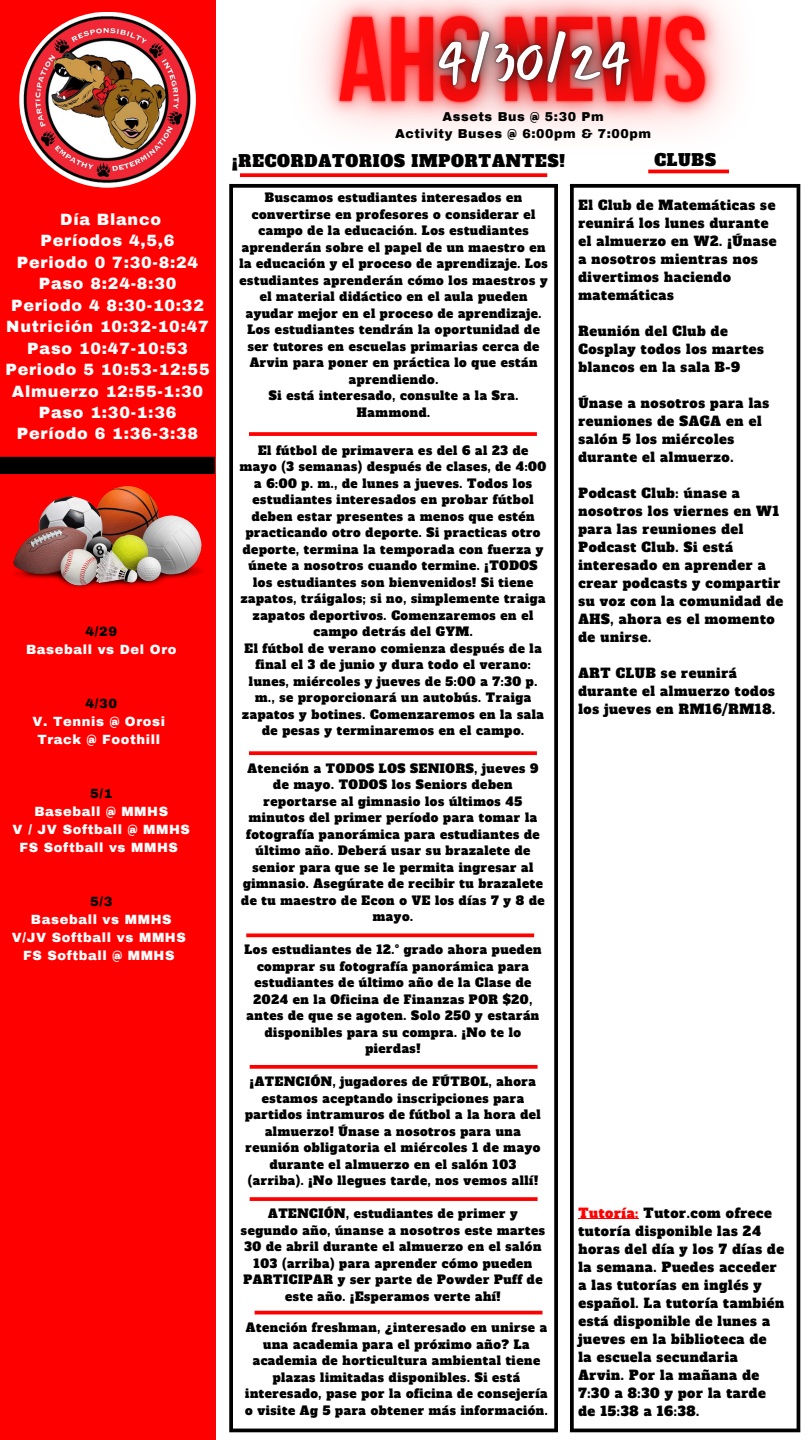
<style>
.page{position:relative;width:810px;height:1440px;background:#fff}
.page>*{position:absolute;margin:0;border:0;box-sizing:border-box;transform-origin:0 0}
.t1{font:16.2px "Alfa Slab One";letter-spacing:.05em;color:#000}
.t2{font:900 16px/21.5px "Archivo";letter-spacing:.045em;color:#fff;text-align:center}
.t3{font:900 13.1px "Archivo";letter-spacing:.05em;color:#fff}
.t4{font:900 13.1px "Archivo";color:#000}
.t5{font:13px/18px "Alfa Slab One";letter-spacing:.05em;color:#000}
.t6{font:900 12.6px "Archivo";letter-spacing:.05em;color:#000}
.t7{font:12px/16.5px "Alfa Slab One";letter-spacing:.05em;color:#000;text-align:center}
.s1{color:#f00}
</style>
<div class="page">
<div style="left:0;top:0;width:216px;height:1440px;background:#f00"></div>
<div style="left:0;top:457px;width:215px;height:17px;background:#000"></div>
<svg style="left:229px;top:188px;width:4px;height:1241px;background:#101010"></svg>
<svg style="left:554px;top:231px;width:4px;height:1198px;background:#0f0f0f"></svg>
<svg style="left:229px;top:184px;width:9px;height:4px"></svg>
<hr style="left:229px;top:1429px;width:329px;height:3px;background:#000">
<svg style="left:570px;top:231px;width:4px;height:1198px;background:#101010"></svg>
<hr style="left:797px;top:188px;width:3px;height:1241px;background:#000">
<hr style="left:570px;top:1429px;width:230px;height:3px;background:#000">
<img style="left:13px;top:486px;width:189px;height:103px">
<hr style="left:578px;top:1218px;width:61px;height:1px;background:#f00">
<img style="left:238px;top:0;width:563px;height:231px">
<img style="left:362px;top:0;width:344px;height:165px">
<hr style="left:648px;top:170px;width:81px;height:3px;background:#f00">
<svg style="left:240px;top:173px;width:307px;height:4px"></svg>
<img style="left:19px;top:12px;width:174px;height:176px">
<svg style="left:249px;top:432px;width:288px;height:4px"></svg>
<svg style="left:249px;top:751px;width:288px;height:4px"></svg>
<svg style="left:250px;top:1065px;width:288px;height:4px"></svg>
<svg style="left:250px;top:1197px;width:288px;height:4px"></svg>
<svg style="left:246px;top:933px;width:288px;height:4px"></svg>
<hr style="left:255px;top:1311px;width:288px;height:3px;background:#f00">
<p class="t2" style="left:5px;top:209px;width:206px">Día Blanco<br>Períodos 4,5,6<br>Periodo 0 7:30-8:24<br>Paso 8:24-8:30<br>Periodo 4 8:30-10:32<br>Nutrición 10:32-10:47<br>Paso 10:47-10:53<br>Periodo 5 10:53-12:55<br>Almuerzo 12:55-1:30<br>Paso 1:30-1:36<br>Período 6 1:36-3:38</p>
<h3 class="t4" style="left:85px;top:624px;width:33px">4/29</h3>
<h3 class="t3" style="left:26px;top:642px;width:152px">Baseball vs Del Oro</h3>
<p class="t4" style="left:85px;top:696px;width:33px">4/30</p>
<p class="t3" style="left:32px;top:714px;width:134px">V. Tennis @ Orosi</p>
<p class="t3" style="left:37px;top:732px;width:124px">Track @ Foothill</p>
<p class="t4" style="left:90px;top:786px;width:24px">5/1</p>
<p class="t3" style="left:34px;top:804px;width:135px">Baseball @ MMHS</p>
<p class="t3" style="left:13px;top:822px;width:179px">V / JV Softball @ MMHS</p>
<p class="t3" style="left:20px;top:840px;width:160px">FS Softball vs MMHS</p>
<p class="t4" style="left:90px;top:894px;width:24px">5/3</p>
<p class="t3" style="left:31px;top:912px;width:142px">Baseball vs MMHS</p>
<p class="t3" style="left:12px;top:930px;width:176px">V/JV Softball vs MMHS</p>
<p class="t3" style="left:23px;top:948px;width:153px">FS Softball @ MMHS</p>
<p class="t6" style="left:442px;top:110px;width:163px">Assets Bus @ 5:30 Pm</p>
<p class="t6" style="left:395px;top:127px;width:258px">Activity Buses @ 6:00pm &amp; 7:00pm</p>
<h4 class="t1" style="left:232px;top:151px;width:334px">¡RECORDATORIOS IMPORTANTES!</h4>
<p class="t1" style="left:654px;top:150px;width:63px">CLUBS</p>
<p class="t5" style="left:578px;top:196px;width:200px">El Club de Matemáticas se reunirá los lunes durante el almuerzo en W2. ¡Únase a nosotros mientras nos divertimos haciendo matemáticas</p>
<p class="t5" style="left:578px;top:322px;width:187px">Reunión del Club de<br>Cosplay todos los martes blancos en la sala B-9</p>
<p class="t5" style="left:578px;top:394px;width:192px">Únase a nosotros para las reuniones de SAGA en el salón 5 los miércoles durante el almuerzo.</p>
<p class="t5" style="left:578px;top:484px;width:206px">Podcast Club: únase a nosotros los viernes en W1 para las reuniones del<br>Podcast Club. Si está interesado en aprender a crear podcasts y compartir su voz con la comunidad de<br>AHS, ahora es el momento de unirse.</p>
<p class="t5" style="left:578px;top:664px;width:198px">ART CLUB se reunirá durante el almuerzo todos los jueves en RM16/RM18.</p>
<p class="t7" style="left:239px;top:190px;width:310px">Buscamos estudiantes interesados en convertirse en profesores o considerar el campo de la educación. Los estudiantes aprenderán sobre el papel de un maestro en la educación y el proceso de aprendizaje. Los estudiantes aprenderán cómo los maestros y el material didáctico en el aula pueden ayudar mejor en el proceso de aprendizaje.<br>Los estudiantes tendrán la oportunidad de ser tutores en escuelas primarias cerca de Arvin para poner en práctica lo que están aprendiendo.</p>
<p class="t7" style="left:269px;top:388px;width:251px">Si está interesado, consulte a la Sra.<br>Hammond.</p>
<p class="t7" style="left:240px;top:443px;width:308px">El fútbol de primavera es del 6 al 23 de mayo (3 semanas) después de clases, de 4:00 a 6:00 p. m., de lunes a jueves. Todos los estudiantes interesados en probar fútbol deben estar presentes a menos que estén practicando otro deporte. Si practicas otro deporte, termina la temporada con fuerza y únete a nosotros cuando termine. ¡TODOS los estudiantes son bienvenidos! Si tiene zapatos, tráigalos; si no, simplemente traiga zapatos deportivos. Comenzaremos en el campo detrás del GYM.</p>
<p class="t7" style="left:242px;top:641px;width:303px">El fútbol de verano comienza después de la final el 3 de junio y dura todo el verano: lunes, miércoles y jueves de 5:00 a 7:30 p. m., se proporcionará un autobús. Traiga zapatos y botines. Comenzaremos en la sala de pesas y terminaremos en el campo.</p>
<p class="t7" style="left:241px;top:760px;width:305px">Atención a TODOS LOS SENIORS, jueves 9 de mayo. TODOS los Seniors deben reportarse al gimnasio los últimos 45 minutos del primer período para tomar la fotografía panorámica para estudiantes de último año. Deberá usar su brazalete de senior para que se le permita ingresar al gimnasio. Asegúrate de recibir tu brazalete de tu maestro de Econ o VE los días 7 y 8 de mayo.</p>
<p class="t7" style="left:244px;top:942px;width:298px">Los estudiantes de 12.º grado ahora pueden comprar su fotografía panorámica para estudiantes de último año de la Clase de 2024 en la Oficina de Finanzas POR $20, antes de que se agoten. Solo 250 y estarán disponibles para su compra. ¡No te lo pierdas!</p>
<p class="t7" style="left:245px;top:1074px;width:297px">¡ATENCIÓN, jugadores de FÚTBOL, ahora estamos aceptando inscripciones para partidos intramuros de fútbol a la hora del almuerzo! Únase a nosotros para una reunión obligatoria el miércoles 1 de mayo durante el almuerzo en el salón 103 (arriba). ¡No llegues tarde, nos vemos allí!</p>
<p class="t7" style="left:241px;top:1206px;width:305px">ATENCIÓN, estudiantes de primer y segundo año, únanse a nosotros este martes 30 de abril durante el almuerzo en el salón 103 (arriba) para aprender cómo pueden PARTICIPAR y ser parte de Powder Puff de este año. ¡Esperamos verte ahí!</p>
<p class="t7" style="left:245px;top:1320px;width:304px">Atención freshman, ¿interesado en unirse a una academia para el próximo año? La academia de horticultura ambiental tiene plazas limitadas disponibles. Si está interesado, pase por la oficina de consejería o visite Ag 5 para obtener más información.</p>
<p class="t5" style="left:578px;top:1204px;width:207px"><span class="s1">Tutoría:</span> Tutor.com ofrece tutoría disponible las 24 horas del día y los 7 días de la semana. Puedes acceder a las tutorías en inglés y español. La tutoría también está disponible de lunes a jueves en la biblioteca de<br>la escuela secundaria<br>Arvin. Por la mañana de<br>7:30 a 8:30 y por la tarde de 15:38 a 16:38.</p>
</div>
